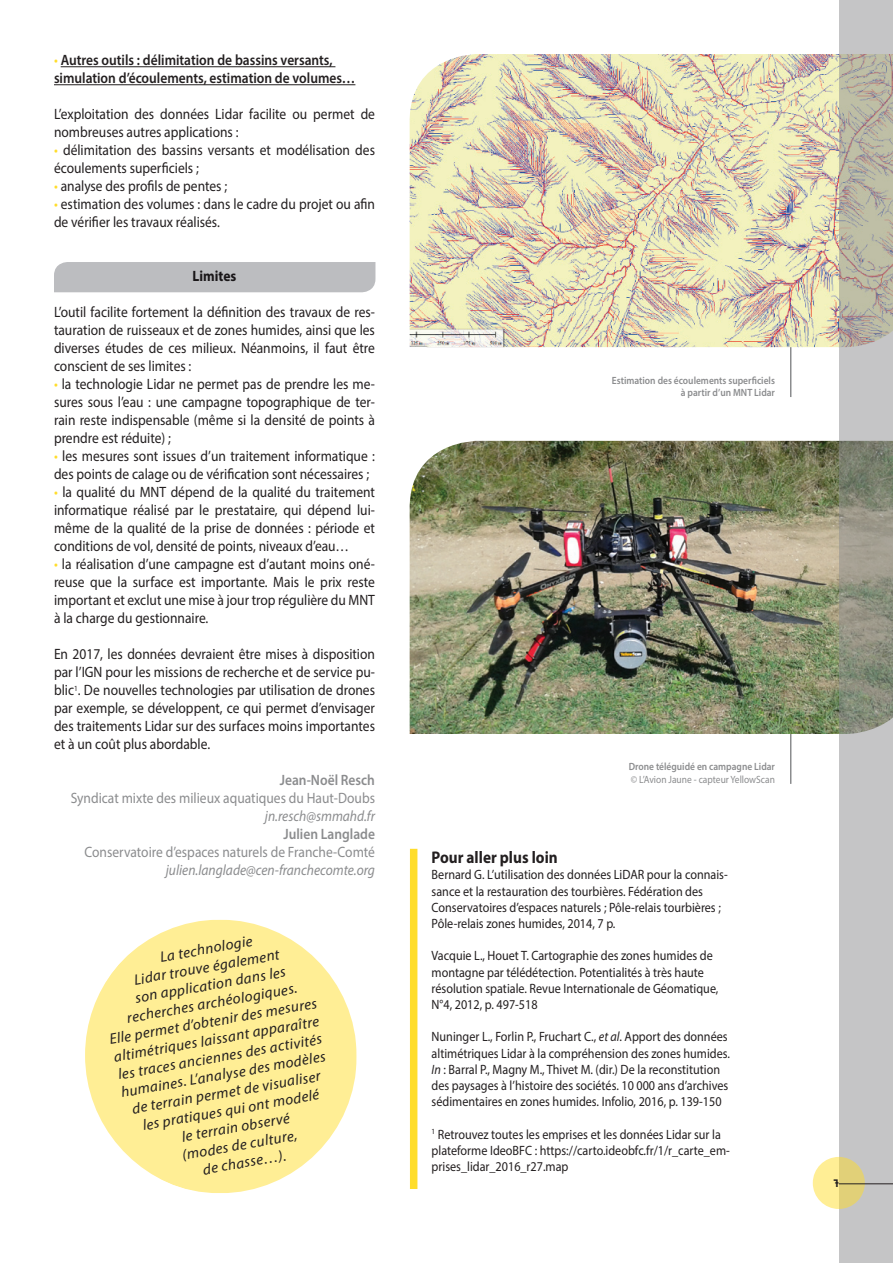
<style>
.page{position:relative;width:893px;height:1263px;background:#fff}
.page>*{position:absolute;margin:0;border:0;box-sizing:border-box;transform-origin:0 0}
.t1{font:18px "Minimum A Noir";color:#231f20}
.t2{font:700 16.95px "Myriad Pro";color:#231f20;scale:.9 1}
.t3{font:15px/18px "Myriad Pro";color:#231f20;text-align:justify;scale:.9 1}
.t4{font:italic 15px "Myriad Pro";color:#231f20}
.t5{font:15px "Myriad Pro";color:#8b8c8e;scale:.9 1}
.t6{font:600 15px "Myriad Pro";color:#231f20;scale:.9 1}
.t7{font:italic 15px "Myriad Pro";color:#8b8c8e;scale:.9 1}
.t8{font:600 15px "Myriad Pro";color:#8b8c8e;scale:.9 1}
.t9{font:700 15px "Myriad Pro";color:#231f20;scale:.9 1}
.t10{font:13.5px/16.2px "Myriad Pro";color:#231f20;scale:.9 1}
.t11{font:600 10.5px "Myriad Pro";color:#8b8c8e;scale:.9 1}
.t12{font:10.5px "Myriad Pro";color:#8b8c8e;scale:.9 1}
.s1{font-weight:400;color:#ffdd2b}
.s2{color:#ffdd2b}
.s3{font-style:italic}
</style>
<div class="page">
<hr style="left:61px;top:66px;width:274px;height:1px;background:#231f20">
<hr style="left:54px;top:84px;width:301px;height:1px;background:#231f20">
<div style="left:54px;top:262px;width:321px;height:30px;background:#bcbdc0"></div>
<svg style="left:85px;top:920px;width:272px;height:273px;fill:#ffee95"></svg>
<hr style="left:790px;top:347px;width:1px;height:50px;background:#8b8c8e">
<hr style="left:790px;top:734px;width:1px;height:50px;background:#8b8c8e">
<div style="left:410px;top:849px;width:7px;height:340px;background:#ffdd2b"></div>
<img style="left:410px;top:54px;width:429px;height:293px">
<img style="left:410px;top:441px;width:429px;height:293px">
<svg style="left:839px;top:0;width:54px;height:1263px;background:#b4b3ac"></svg>
<svg style="left:813px;top:1157px;width:52px;height:52px;background:#efde87"></svg>
<hr style="left:839px;top:1183px;width:54px;height:1px;background:#231f20">
<p class="t6" style="left:54px;top:51px;width:311px"><span class="s1">•</span> Autres outils : délimitation de bassins versants,</p>
<p class="t6" style="left:54px;top:69px;width:336px">simulation d’écoulements, estimation de volumes…</p>
<p class="t3" style="left:54px;top:105px;width:358px">L’exploitation des données Lidar facilite ou permet de nombreuses autres applications :</p>
<p class="t3" style="left:54px;top:141px;width:358px"><span class="s2">•</span> délimitation des bassins versants et modélisation des écoulements superficiels ;</p>
<p class="t3" style="left:54px;top:177px;width:194px"><span class="s2">•</span> analyse des profils de pentes ;</p>
<p class="t3" style="left:54px;top:195px;width:358px"><span class="s2">•</span> estimation des volumes : dans le cadre du projet ou afin de vérifier les travaux réalisés.</p>
<p class="t9" style="left:193px;top:266px;width:50px">Limites</p>
<p class="t3" style="left:54px;top:303px;width:358px">L’outil facilite fortement la définition des travaux de res&shy;tauration de ruisseaux et de zones humides, ainsi que les diverses études de ces milieux. Néanmoins, il faut être conscient de ses limites :</p>
<p class="t3" style="left:54px;top:375px;width:358px"><span class="s2">•</span> la technologie Lidar ne permet pas de prendre les me&shy;sures sous l’eau : une campagne topographique de ter&shy;rain reste indispensable (même si la densité de points à prendre est réduite) ;</p>
<p class="t3" style="left:54px;top:447px;width:358px"><span class="s2">•</span> les mesures sont issues d’un traitement informatique : des points de calage ou de vérification sont nécessaires ;</p>
<p class="t3" style="left:54px;top:483px;width:358px"><span class="s2">•</span> la qualité du MNT dépend de la qualité du traitement informatique réalisé par le prestataire, qui dépend lui&shy;même de la qualité de la prise de données : période et conditions de vol, densité de points, niveaux d’eau…</p>
<p class="t3" style="left:54px;top:555px;width:358px"><span class="s2">•</span> la réalisation d’une campagne est d’autant moins oné&shy;reuse que la surface est importante. Mais le prix reste important et exclut une mise à jour trop régulière du MNT à la charge du gestionnaire.</p>
<p class="t3" style="left:54px;top:645px;width:358px">En 2017, les données devraient être mises à disposition par l’IGN pour les missions de recherche et de service pu&shy;blic<sup>1</sup>. De nouvelles technologies par utilisation de drones par exemple, se développent, ce qui permet d’envisager des traitements Lidar sur des surfaces moins importantes et à un coût plus abordable.</p>
<p class="t8" style="left:280px;top:771px;width:107px">Jean-Noël Resch</p>
<p class="t5" style="left:71px;top:789px;width:340px">Syndicat mixte des milieux aquatiques du Haut-Doubs</p>
<p class="t7" style="left:265px;top:807px;width:124px">jn.resch@smmahd.fr</p>
<p class="t8" style="left:284px;top:825px;width:103px">Julien Langlade</p>
<p class="t5" style="left:85px;top:843px;width:324px">Conservatoire d’espaces naturels de Franche-Comté</p>
<p class="t7" style="left:166px;top:861px;width:234px">julien.langlade@cen-franchecomte.org</p>
<p class="t4" style="left:159px;top:948px;width:95px;rotate:-10deg">La technologie</p>
<p class="t4" style="left:133px;top:971px;width:149px;rotate:-10deg">Lidar trouve également</p>
<p class="t4" style="left:134px;top:989px;width:154px;rotate:-10deg">son application dans les</p>
<p class="t4" style="left:125px;top:1009px;width:174px;rotate:-10deg">recherches archéologiques.</p>
<p class="t4" style="left:108px;top:1030px;width:212px;rotate:-10deg">Elle permet d’obtenir des mesures</p>
<p class="t4" style="left:112px;top:1048px;width:210px;rotate:-10deg">altimétriques laissant apparaître</p>
<p class="t4" style="left:117px;top:1065px;width:208px;rotate:-10deg">les traces anciennes des activités</p>
<p class="t4" style="left:120px;top:1083px;width:209px;rotate:-10deg">humaines. L’analyse des modèles</p>
<p class="t4" style="left:131px;top:1099px;width:193px;rotate:-10deg">de terrain permet de visualiser</p>
<p class="t4" style="left:141px;top:1116px;width:180px;rotate:-10deg">les pratiques qui ont modelé</p>
<p class="t4" style="left:180px;top:1127px;width:111px;rotate:-10deg">le terrain observé</p>
<p class="t4" style="left:181px;top:1146px;width:118px;rotate:-10deg">(modes de culture,</p>
<p class="t4" style="left:201px;top:1160px;width:86px;rotate:-10deg">de chasse…).</p>
<p class="t11" style="left:612px;top:373px;width:183px">Estimation des écoulements superficiels</p>
<p class="t11" style="left:681px;top:386px;width:106px">à partir d’un MNT Lidar</p>
<p class="t11" style="left:629px;top:760px;width:164px">Drone téléguidé en campagne Lidar</p>
<p class="t12" style="left:631px;top:773px;width:162px">© L’Avion Jaune - capteur YellowScan</p>
<p class="t2" style="left:432px;top:846px;width:142px">Pour aller plus loin</p>
<p class="t10" style="left:432px;top:866px;width:331px">Bernard G. L’utilisation des données LiDAR pour la connais&shy;sance et la restauration des tourbières. Fédération des Conservatoires d’espaces naturels ; Pôle-relais tourbières ; Pôle-relais zones humides, 2014, 7 p.</p>
<p class="t10" style="left:432px;top:947px;width:320px">Vacquie L., Houet T. Cartographie des zones humides de montagne par télédétection. Potentialités à très haute résolution spatiale. Revue Internationale de Géomatique, N°4, 2012, p. 497-518</p>
<p class="t10" style="left:432px;top:1028px;width:333px">Nuninger L., Forlin P., Fruchart C., <span class="s3">et al</span>. Apport des données altimétriques Lidar à la compréhension des zones humides.<br><span class="s3">In</span> : Barral P., Magny M., Thivet M. (dir.) De la reconstitution des paysages à l’histoire des sociétés. 10 000 ans d’archives sédimentaires en zones humides. Infolio, 2016, p. 139-150</p>
<p class="t10" style="left:432px;top:1126px;width:333px"><sup>1</sup> Retrouvez toutes les emprises et les données Lidar sur la plateforme IdeoBFC : https://carto.ideobfc.fr/1/r_carte_em&shy;prises_lidar_2016_r27.map</p>
<p class="t1" style="left:834px;top:1173px;width:8px">7</p>
</div>
